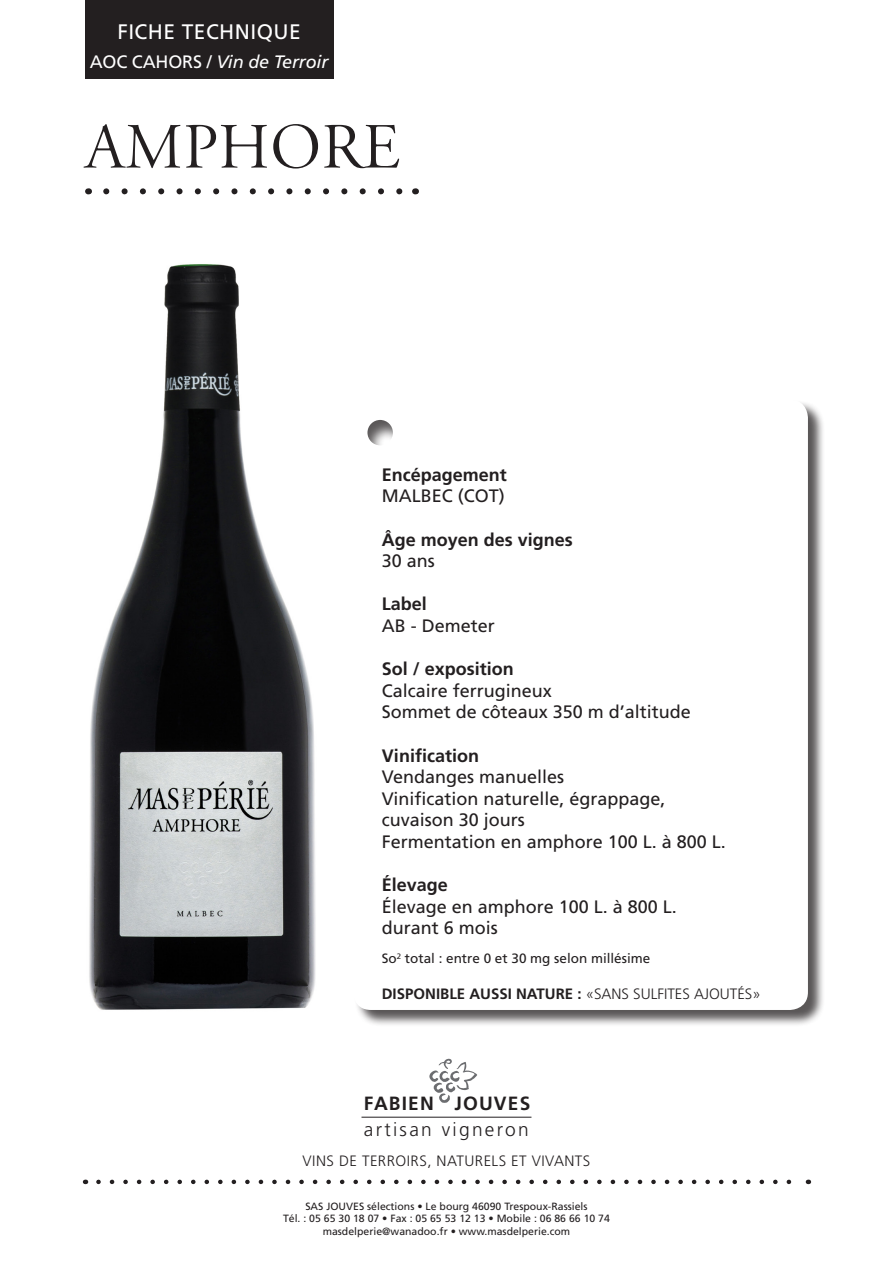
<style>
.page{position:relative;width:893px;height:1263px;background:#fff}
.page>*{position:absolute;margin:0;border:0;box-sizing:border-box;transform-origin:0 0}
.t1{font:64.2px "Adobe Garamond Titling";color:#231f20}
.t2{font:21px "Frutiger";letter-spacing:.02em;color:#fff}
.t3{font:300 19.2px "Frutiger";letter-spacing:.12em;color:#231f20}
.t4{font:700 19.2px "Frutiger";letter-spacing:.06em;color:#231f20}
.t5{font:18px/21.6px "Frutiger";color:#231f20}
.t6{font:700 18px "Frutiger";color:#231f20}
.t7{font:italic 18px "Frutiger";letter-spacing:-.01em;color:#fff}
.t8{font:700 15px "Frutiger";color:#231f20}
.t9{font:300 15px "Frutiger";letter-spacing:.03em;color:#231f20}
.t10{font:13.5px "Frutiger";color:#231f20}
.t11{font:10.5px/12.6px "Frutiger";color:#231f20;text-align:center}
.s1{font-style:normal}
.s2{font-weight:300}
</style>
<div class="page">
<svg style="left:98px;top:1179px;width:694px;height:5px"></svg>
<hr style="left:361px;top:1117px;width:170px;height:1px;background:#231f20">
<svg style="left:429px;top:1059px;width:48px;height:44px"></svg>
<div style="left:354px;top:400px;width:471px;height:627px;background:#231f20;opacity:.75"></div>
<div style="left:353px;top:400px;width:455px;height:610px;background:#fff;border-radius:18px"></div>
<img style="left:89px;top:264px;width:227px;height:746px">
<svg style="left:106px;top:188px;width:297px;height:6px"></svg>
<div style="left:367px;top:419px;width:28px;height:28px;background:#231f20;opacity:.75"></div>
<div style="left:85px;top:0;width:248px;height:78px;background:#231f20"></div>
<p class="t2" style="left:117px;top:20px;width:185px">FICHE TECHNIQUE</p>
<p class="t7" style="left:90px;top:52px;width:240px"><span class="s1">AOC CAHORS /</span> Vin de Terroir</p>
<p class="t1" style="left:85px;top:111px;width:316px">AMPHOre</p>
<p class="t6" style="left:382px;top:464px;width:127px">Encépagement</p>
<p class="t5" style="left:382px;top:485px;width:124px">MALBEC (COT)</p>
<p class="t6" style="left:382px;top:529px;width:193px">Âge moyen des vignes</p>
<p class="t5" style="left:382px;top:550px;width:55px">30 ans</p>
<p class="t6" style="left:382px;top:593px;width:47px">Label</p>
<p class="t5" style="left:382px;top:615px;width:115px">AB - Demeter</p>
<p class="t6" style="left:382px;top:658px;width:134px">Sol / exposition</p>
<p class="t5" style="left:382px;top:679px;width:311px">Calcaire ferrugineux<br>Sommet de côteaux 350 m d’altitude</p>
<p class="t6" style="left:382px;top:745px;width:99px">Vinification</p>
<p class="t5" style="left:382px;top:766px;width:184px">Vendanges manuelles</p>
<p class="t5" style="left:382px;top:787px;width:346px">Vinification naturelle, égrappage, cuvaison 30 jours<br>Fermentation en amphore 100 L. à 800 L.</p>
<p class="t6" style="left:382px;top:874px;width:68px">Élevage</p>
<p class="t5" style="left:382px;top:895px;width:297px">Élevage en amphore 100 L. à 800 L. durant 6 mois</p>
<p class="t10" style="left:382px;top:951px;width:270px">So<sup>2</sup> total : entre 0 et 30 mg selon millésime</p>
<p class="t8" style="left:382px;top:985px;width:380px">DISPONIBLE AUSSI NATURE : <span class="s2">«SANS SULFITES AJOUTÉS»</span></p>
<p class="t4" style="left:364px;top:1092px;width:168px">FABIEN JOUVES</p>
<p class="t3" style="left:364px;top:1118px;width:166px">artisan vigneron</p>
<p class="t9" style="left:303px;top:1152px;width:289px">VINS DE TERROIRS, NATURELS ET VIVANTS</p>
<p class="t11" style="left:283px;top:1199px;width:328px">SAS JOUVES sélections • Le bourg 46090 Trespoux-Rassiels<br>Tél. : 05 65 30 18 07 • Fax : 05 65 53 12 13 • Mobile : 06 86 66 10 74 masdelperie@wanadoo.fr • www.masdelperie.com</p>
</div>
